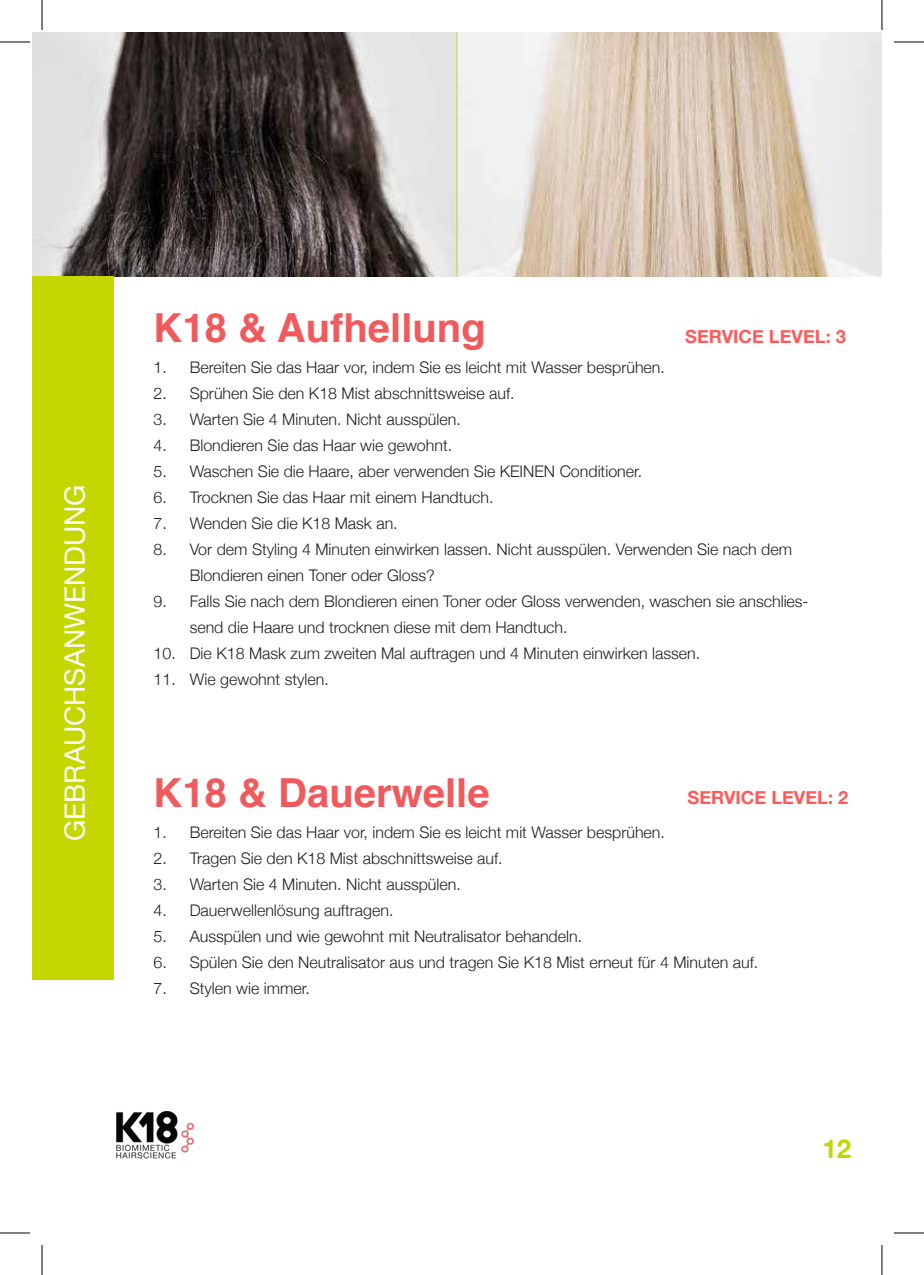
<style>
.page{position:relative;width:924px;height:1275px;background:#fff}
.page>*{position:absolute;margin:0;border:0;box-sizing:border-box;transform-origin:0 0}
.t1{font:700 40px "Helvetica";color:#f05a5c}
.t2{font:28px "Helvetica Neue";color:#fff}
.t3{font:700 26px "Helvetica Neue";color:#c4d701}
.t4{font:700 18.2px "Helvetica Neue";color:#ff5959}
.t5{font:300 16px/26px "Helvetica Neue";color:#231f20}
</style>
<div class="page">
<img style="left:33px;top:33px;width:848px;height:243px">
<div style="left:33px;top:276px;width:81px;height:703px;background:#c4d701"></div>
<img style="left:116px;top:1111px;width:79px;height:48px">
<hr style="left:0;top:42px;width:30px;height:1px;background:#000">
<hr style="left:893px;top:42px;width:30px;height:1px;background:#000">
<hr style="left:0;top:1232px;width:30px;height:1px;background:#000">
<hr style="left:893px;top:1232px;width:30px;height:1px;background:#000">
<hr style="left:42px;top:0;width:1px;height:30px;background:#000">
<hr style="left:42px;top:1245px;width:1px;height:30px;background:#000">
<hr style="left:881px;top:0;width:1px;height:30px;background:#000">
<hr style="left:881px;top:1245px;width:1px;height:30px;background:#000">
<p class="t2" style="left:55px;top:841px;width:358px;rotate:-90deg">GEBRAUCHSANWENDUNG</p>
<p class="t1" style="left:153px;top:296px;width:333px">K18 &amp; Aufhellung</p>
<p class="t5" style="left:153px;top:353px;width:512px">1. Bereiten Sie das Haar vor, indem Sie es leicht mit Wasser besprühen.</p>
<p class="t5" style="left:153px;top:379px;width:362px">2. Sprühen Sie den K18 Mist abschnittsweise auf.</p>
<p class="t5" style="left:153px;top:405px;width:308px">3. Warten Sie 4 Minuten. Nicht ausspülen.</p>
<p class="t5" style="left:153px;top:431px;width:300px">4. Blondieren Sie das Haar wie gewohnt.</p>
<p class="t5" style="left:153px;top:457px;width:490px">5. Waschen Sie die Haare, aber verwenden Sie KEINEN Conditioner.</p>
<p class="t5" style="left:153px;top:483px;width:341px">6. Trocknen Sie das Haar mit einem Handtuch.</p>
<p class="t5" style="left:153px;top:509px;width:245px">7. Wenden Sie die K18 Mask an.</p>
<p class="t5" style="left:189px;top:535px;width:603px;text-indent:-36px">8. Vor dem Styling 4 Minuten einwirken lassen. Nicht ausspülen. Verwenden Sie nach dem<br>Blondieren einen Toner oder Gloss?</p>
<p class="t5" style="left:189px;top:587px;width:620px;text-indent:-36px">9. Falls Sie nach dem Blondieren einen Toner oder Gloss verwenden, waschen sie anschlies&shy;send die Haare und trocknen diese mit dem Handtuch.</p>
<p class="t5" style="left:153px;top:639px;width:548px">10. Die K18 Mask zum zweiten Mal auftragen und 4 Minuten einwirken lassen.</p>
<p class="t5" style="left:153px;top:665px;width:177px">11. Wie gewohnt stylen.</p>
<p class="t4" style="left:685px;top:322px;width:162px">SERVICE LEVEL: 3</p>
<p class="t1" style="left:153px;top:761px;width:337px">K18 &amp; Dauerwelle</p>
<p class="t5" style="left:153px;top:818px;width:512px">1. Bereiten Sie das Haar vor, indem Sie es leicht mit Wasser besprühen.</p>
<p class="t5" style="left:153px;top:844px;width:350px">2. Tragen Sie den K18 Mist abschnittsweise auf.</p>
<p class="t5" style="left:153px;top:870px;width:308px">3. Warten Sie 4 Minuten. Nicht ausspülen.</p>
<p class="t5" style="left:153px;top:896px;width:241px">4. Dauerwellenlösung auftragen.</p>
<p class="t5" style="left:153px;top:922px;width:430px">5. Ausspülen und wie gewohnt mit Neutralisator behandeln.</p>
<p class="t5" style="left:153px;top:948px;width:606px">6. Spülen Sie den Neutralisator aus und tragen Sie K18 Mist erneut für 4 Minuten auf.</p>
<p class="t5" style="left:153px;top:974px;width:158px">7. Stylen wie immer.</p>
<p class="t4" style="left:687px;top:783px;width:162px">SERVICE LEVEL: 2</p>
<p class="t3" style="left:822px;top:1128px;width:30px">12</p>
</div>
